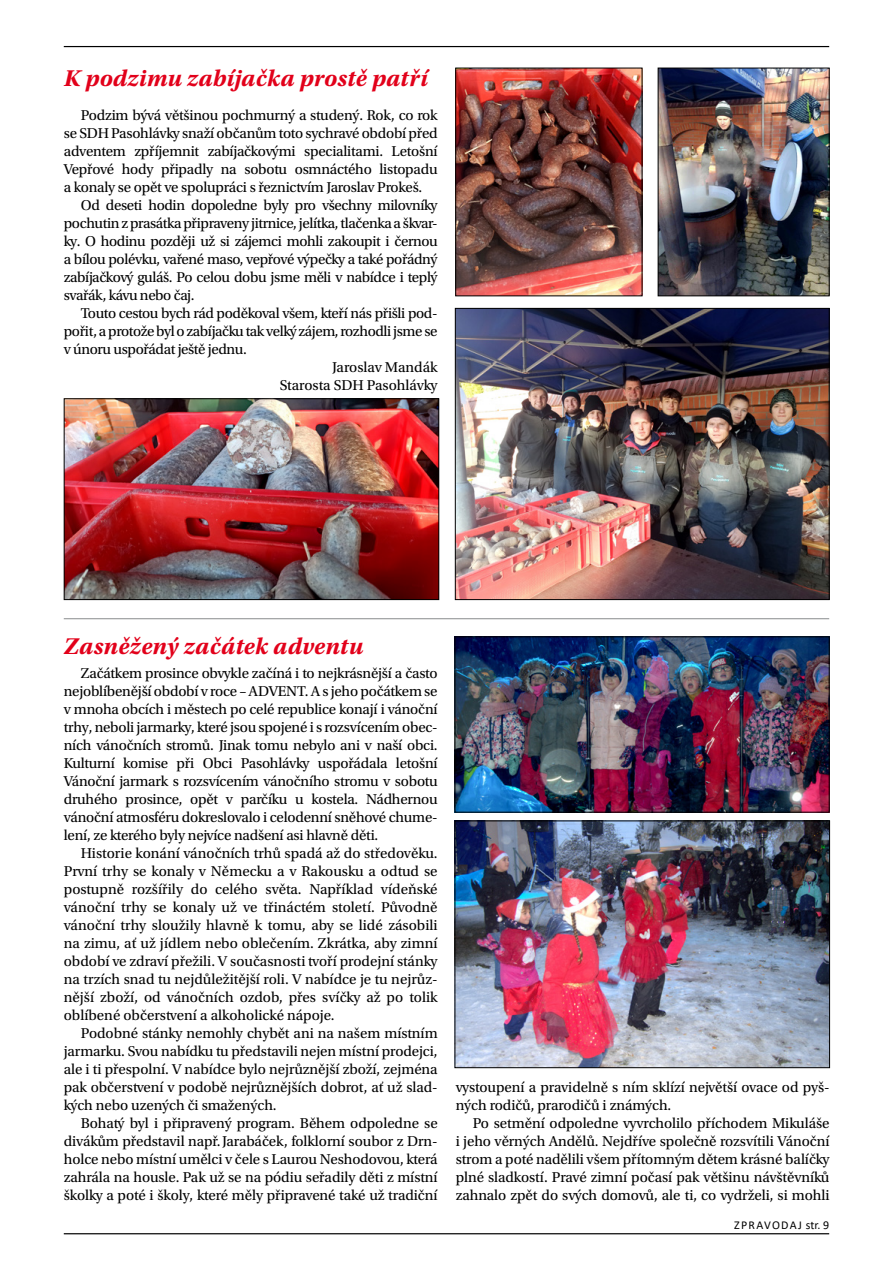
<style>
.page{position:relative;width:893px;height:1263px;background:#fff}
.page>*{position:absolute;margin:0;border:0;box-sizing:border-box;transform-origin:0 0}
.t1{font:italic 700 24px "Utopia Std";letter-spacing:.01em;color:#e2001a}
.t2{font:15px/18px "Utopia Std";letter-spacing:-.015em;color:#000;text-align:justify}
.t3{font:12px "Calibri";letter-spacing:.105em;color:#000}
</style>
<div class="page">
<hr style="left:64px;top:46px;width:765px;height:1px;background:#000">
<hr style="left:64px;top:1233px;width:765px;height:1px;background:#000">
<hr style="left:64px;top:618px;width:765px;height:1px;background:#9c9e9f">
<img style="left:457px;top:310px;width:371px;height:288px">
<div style="left:455px;top:308px;width:375px;height:292px;border:1px solid #000"></div>
<img style="left:660px;top:70px;width:168px;height:224px">
<div style="left:658px;top:68px;width:172px;height:228px;border:1px solid #000"></div>
<img style="left:457px;top:70px;width:183px;height:224px">
<div style="left:455px;top:68px;width:187px;height:228px;border:1px solid #000"></div>
<img style="left:66px;top:400px;width:371px;height:198px">
<div style="left:64px;top:398px;width:375px;height:202px;border:1px solid #000"></div>
<img style="left:457px;top:638px;width:371px;height:172px">
<div style="left:455px;top:636px;width:375px;height:176px;border:1px solid #000"></div>
<img style="left:457px;top:822px;width:371px;height:244px">
<div style="left:455px;top:820px;width:375px;height:248px;border:1px solid #000"></div>
<h1 class="t1" style="left:64px;top:64px;width:366px">K podzimu zabíjačka prostě patří</h1>
<p class="t2" style="left:64px;top:106px;width:375px;text-indent:17px">Podzim bývá většinou pochmurný a studený. Rok, co rok se SDH Pasohlávky snaží občanům toto sychravé období před adventem zpříjemnit zabíjačkovými specialitami. Letošní Vepřové hody připadly na sobotu osmnáctého listopadu a konaly se opět ve spolupráci s řeznictvím Jaroslav Prokeš.</p>
<p class="t2" style="left:64px;top:196px;width:375px;text-indent:17px">Od deseti hodin dopoledne byly pro všechny milovníky pochutin z prasátka připraveny jitrnice, jelítka, tlačenka a škvar&shy;ky. O hodinu později už si zájemci mohli zakoupit i černou a bílou polévku, vařené maso, vepřové výpečky a také pořádný zabíjačkový guláš. Po celou dobu jsme měli v nabídce i teplý svařák, kávu nebo čaj.</p>
<p class="t2" style="left:81px;top:304px;width:358px">Touto cestou bych rád poděkoval všem, kteří nás přišli pod-</p>
<p class="t2" style="left:64px;top:322px;width:375px">pořit, a protože byl o zabíjačku tak velký zájem, rozhodli jsme se</p>
<p class="t2" style="left:64px;top:340px;width:185px">v únoru uspořádat ještě jednu.</p>
<p class="t2" style="left:332px;top:358px;width:107px">Jaroslav Mandák</p>
<p class="t2" style="left:280px;top:376px;width:159px">Starosta SDH Pasohlávky</p>
<h1 class="t1" style="left:64px;top:632px;width:301px">Zasněžený začátek adventu</h1>
<p class="t2" style="left:64px;top:664px;width:375px;text-indent:17px">Začátkem prosince obvykle začíná i to nejkrásnější a často nejoblíbenější období v roce – ADVENT. A s jeho počátkem se v mnoha obcích i městech po celé republice konají i vánoční trhy, neboli jarmarky, které jsou spojené i s rozsvícením obec&shy;ních vánočních stromů. Jinak tomu nebylo ani v naší obci.<br>Kulturní komise při Obci Pasohlávky uspořádala letošní Vánoční jarmark s rozsvícením vánočního stromu v sobotu druhého prosince, opět v parčíku u kostela. Nádhernou vánoční atmosféru dokreslovalo i celodenní sněhové chume&shy;lení, ze kterého byly nejvíce nadšení asi hlavně děti.</p>
<p class="t2" style="left:64px;top:844px;width:375px;text-indent:17px">Historie konání vánočních trhů spadá až do středověku.<br>První trhy se konaly v Německu a v Rakousku a odtud se postupně rozšířily do celého světa. Například vídeňské vánoční trhy se konaly už ve třináctém století. Původně vánoční trhy sloužily hlavně k tomu, aby se lidé zásobili na zimu, ať už jídlem nebo oblečením. Zkrátka, aby zimní období ve zdraví přežili. V současnosti tvoří prodejní stánky na trzích snad tu nejdůležitější roli. V nabídce je tu nejrůz&shy;nější zboží, od vánočních ozdob, přes svíčky až po tolik oblíbené občerstvení a alkoholické nápoje.</p>
<p class="t2" style="left:64px;top:1024px;width:375px;text-indent:17px">Podobné stánky nemohly chybět ani na našem místním jarmarku. Svou nabídku tu představili nejen místní prodejci, ale i ti přespolní. V nabídce bylo nejrůznější zboží, zejména pak občerstvení v podobě nejrůznějších dobrot, ať už slad&shy;kých nebo uzených či smažených.</p>
<p class="t2" style="left:64px;top:1114px;width:375px;text-indent:17px">Bohatý byl i připravený program. Během odpoledne se divákům představil např.Jarabáček, folklorní soubor z Drn&shy;holce nebo místní umělci v čele s Laurou Neshodovou, která zahrála na housle. Pak už se na pódiu seřadily děti z místní školky a poté i školy, které měly připravené také už tradiční</p>
<p class="t2" style="left:456px;top:1078px;width:375px">vystoupení a pravidelně s ním sklízí největší ovace od pyš&shy;ných rodičů, prarodičů i známých.</p>
<p class="t2" style="left:456px;top:1114px;width:375px;text-indent:17px">Po setmění odpoledne vyvrcholilo příchodem Mikuláše i jeho věrných Andělů. Nejdříve společně rozsvítili Vánoční strom a poté nadělili všem přítomným dětem krásné balíčky plné sladkostí. Pravé zimní počasí pak většinu návštěvníků zahnalo zpět do svých domovů, ale ti, co vydrželi, si mohli</p>
<p class="t3" style="left:734px;top:1216px;width:97px">ZPRAVODAJ str. 9</p>
</div>
